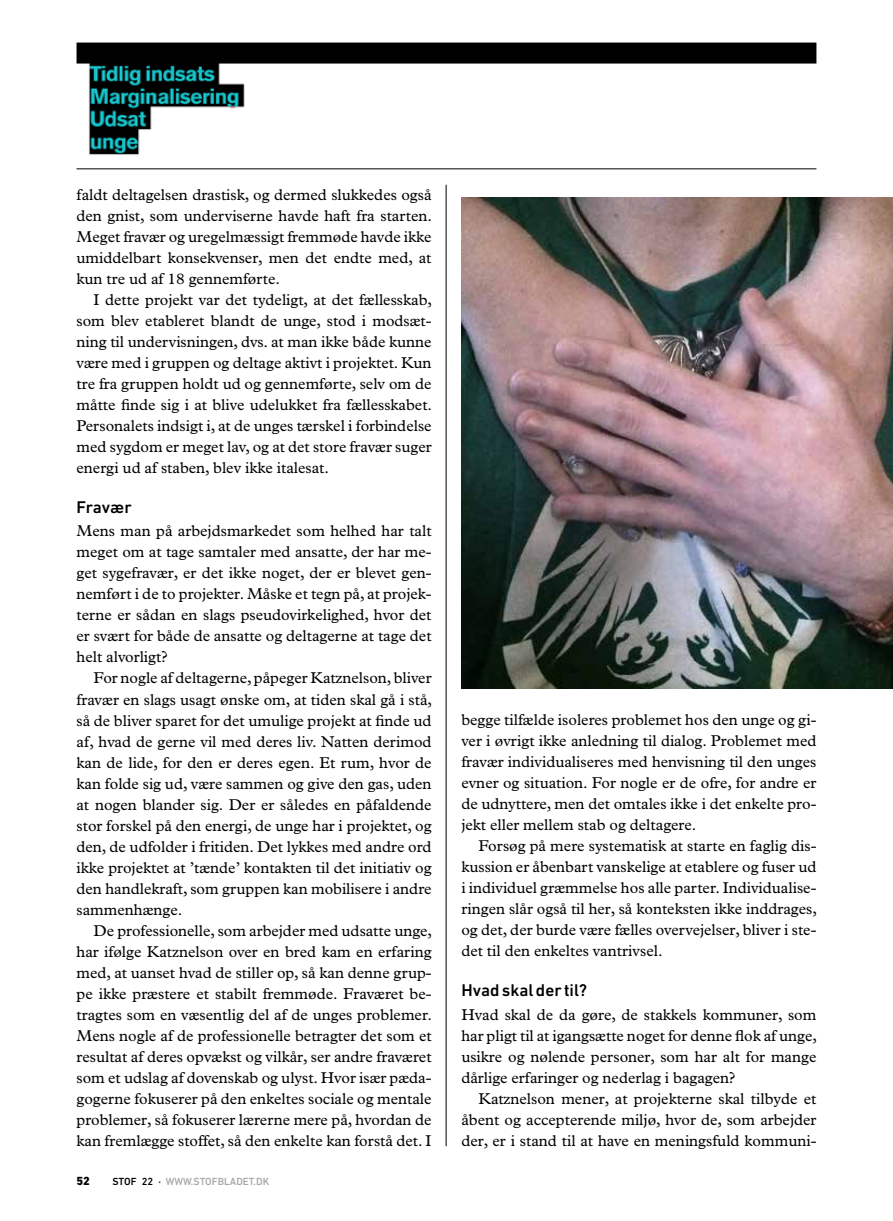
<style>
.page{position:relative;width:893px;height:1221px;background:#fff}
.page>*{position:absolute;margin:0;border:0;box-sizing:border-box;transform-origin:0 0}
.t1{font:500 17.25px "DIN Next LT Pro";color:#000}
.t2{font:15.75px/21px "Plantin";color:#000;text-align:justify}
.t3{font:800 12px "DIN Next LT Pro";color:#000}
.t4{font:500 10.5px "DIN Next LT Pro";color:#a7a9ac}
.s1{color:#000}
</style>
<div class="page">
<div style="left:77px;top:43px;width:739px;height:21px;background:#000"></div>
<hr style="left:77px;top:168px;width:739px;height:1px;background:#000">
<img style="left:82px;top:63px;width:172px;height:92px">
<hr style="left:446px;top:185px;width:1px;height:961px;background:#000">
<img style="left:461px;top:197px;width:432px;height:491px">
<p class="t2" style="left:77px;top:184px;width:357px">faldt deltagelsen drastisk, og dermed slukkedes også den gnist, som underviserne havde haft fra starten.<br>Meget fravær og uregelmæssigt fremmøde havde ikke umiddelbart konsekvenser, men det endte med, at kun tre ud af 18 gennemførte.</p>
<p class="t2" style="left:77px;top:289px;width:357px;text-indent:17px">I dette projekt var det tydeligt, at det fællesskab, som blev etableret blandt de unge, stod i modsæt&shy;ning til undervisningen, dvs. at man ikke både kunne være med i gruppen og deltage aktivt i projektet. Kun tre fra gruppen holdt ud og gennemførte, selv om de måtte finde sig i at blive udelukket fra fællesskabet.<br>Personalets indsigt i, at de unges tærskel i forbindelse med sygdom er meget lav, og at det store fravær suger energi ud af staben, blev ikke italesat.</p>
<p class="t1" style="left:77px;top:497px;width:57px">Fravær</p>
<p class="t2" style="left:77px;top:520px;width:357px">Mens man på arbejdsmarkedet som helhed har talt meget om at tage samtaler med ansatte, der har me&shy;get sygefravær, er det ikke noget, der er blevet gen&shy;nemført i de to projekter. Måske et tegn på, at projek&shy;terne er sådan en slags pseudovirkelighed, hvor det er svært for både de ansatte og deltagerne at tage det helt alvorligt?</p>
<p class="t2" style="left:77px;top:667px;width:357px;text-indent:17px">For nogle af deltagerne, påpeger Katznelson, bliver fravær en slags usagt ønske om, at tiden skal gå i stå, så de bliver sparet for det umulige projekt at finde ud af, hvad de gerne vil med deres liv. Natten derimod kan de lide, for den er deres egen. Et rum, hvor de kan folde sig ud, være sammen og give den gas, uden at nogen blander sig. Der er således en påfaldende stor forskel på den energi, de unge har i projektet, og den, de udfolder i fritiden. Det lykkes med andre ord ikke projektet at ’tænde’ kontakten til det initiativ og den handlekraft, som gruppen kan mobilisere i andre sammenhænge.</p>
<p class="t2" style="left:77px;top:919px;width:357px;text-indent:17px">De professionelle, som arbejder med udsatte unge, har ifølge Katznelson over en bred kam en erfaring med, at uanset hvad de stiller op, så kan denne grup&shy;pe ikke præstere et stabilt fremmøde. Fraværet be&shy;tragtes som en væsentlig del af de unges problemer.<br>Mens nogle af de professionelle betragter det som et resultat af deres opvækst og vilkår, ser andre fraværet som et udslag af dovenskab og ulyst. Hvor især pæda&shy;gogerne fokuserer på den enkeltes sociale og mentale problemer, så fokuserer lærerne mere på, hvordan de kan fremlægge stoffet, så den enkelte kan forstå det. I</p>
<p class="t3" style="left:77px;top:1173px;width:15px">52</p>
<p class="t4" style="left:112px;top:1175px;width:159px"><span class="s1">Stof 22 ·</span> www.stofbladet.dk</p>
<p class="t2" style="left:461px;top:709px;width:357px">begge tilfælde isoleres problemet hos den unge og gi&shy;ver i øvrigt ikke anledning til dialog. Problemet med fravær individualiseres med henvisning til den unges evner og situation. For nogle er de ofre, for andre er de udnyttere, men det omtales ikke i det enkelte pro&shy;jekt eller mellem stab og deltagere.</p>
<p class="t2" style="left:461px;top:835px;width:357px;text-indent:17px">Forsøg på mere systematisk at starte en faglig dis&shy;kussion er åbenbart vanskelige at etablere og fuser ud i individuel græmmelse hos alle parter. Individualise&shy;ringen slår også til her, så konteksten ikke inddrages, og det, der burde være fælles overvejelser, bliver i ste&shy;det til den enkeltes vantrivsel.</p>
<p class="t1" style="left:461px;top:980px;width:127px">Hvad skal der til?</p>
<p class="t2" style="left:461px;top:1003px;width:357px">Hvad skal de da gøre, de stakkels kommuner, som har pligt til at igangsætte noget for denne flok af unge, usikre og nølende personer, som har alt for mange dårlige erfaringer og nederlag i bagagen?</p>
<p class="t2" style="left:461px;top:1087px;width:357px;text-indent:17px">Katznelson mener, at projekterne skal tilbyde et åbent og accepterende miljø, hvor de, som arbejder der, er i stand til at have en meningsfuld kommuni-</p>
</div>
